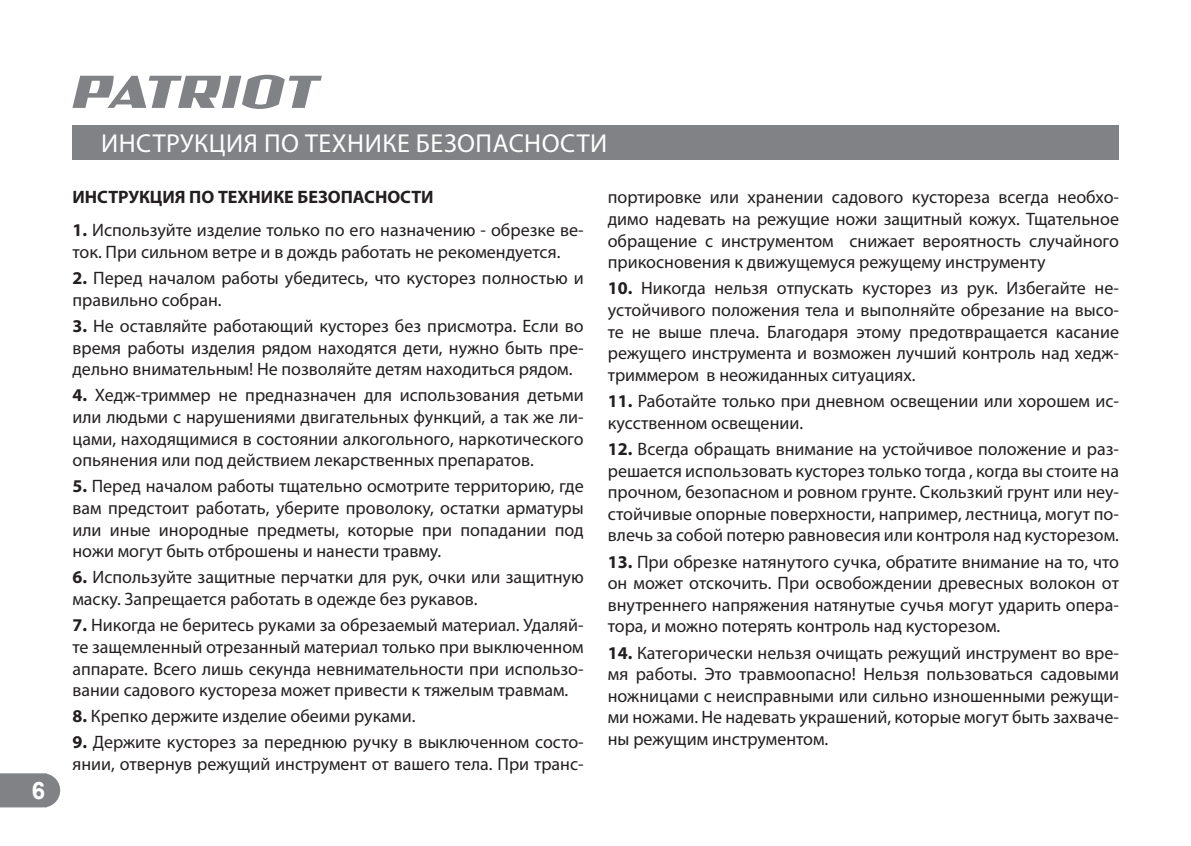
<style>
.page{position:relative;width:1191px;height:846px;background:#fff}
.page>*{position:absolute;margin:0;border:0;box-sizing:border-box;transform-origin:0 0}
.t1{font:26px "Myriad Pro";letter-spacing:.02em;color:#fff}
.t2{font:700 24px "Arial";color:#fff}
.t3{font:18px/21.6px "Myriad Pro";color:#231f20;text-align:justify}
.t4{font:700 18px "Myriad Pro";color:#231f20}
.s1{font-weight:700}
</style>
<div class="page">
<svg style="left:0;top:773px;width:60px;height:34px"></svg>
<svg style="left:72px;top:75px;width:250px;height:34px"></svg>
<div style="left:72px;top:125px;width:1047px;height:34px;background:#808285"></div>
<h2 class="t2" style="left:32px;top:776px;width:15px">6</h2>
<h1 class="t1" style="left:101px;top:131px;width:508px">ИНСТРУКЦИЯ ПО ТЕХНИКЕ БЕЗОПАСНОСТИ</h1>
<p class="t4" style="left:72px;top:188px;width:363px">ИНСТРУКЦИЯ ПО ТЕХНИКЕ БЕЗОПАСНОСТИ</p>
<p class="t3" style="left:72px;top:220px;width:513px"><span class="s1">1.</span> Используйте изделие только по его назначению - обрезке ве&shy;ток. При сильном ветре и в дождь работать не рекомендуется.</p>
<p class="t3" style="left:72px;top:268px;width:513px"><span class="s1">2.</span> Перед началом работы убедитесь, что кусторез полностью и правильно собран.</p>
<p class="t3" style="left:72px;top:315px;width:513px"><span class="s1">3.</span> Не оставляйте работающий кусторез без присмотра. Если во время работы изделия рядом находятся дети, нужно быть пре&shy;дельно внимательным! Не позволяйте детям находиться рядом.</p>
<p class="t3" style="left:72px;top:385px;width:513px"><span class="s1">4.</span> Хедж-триммер не предназначен для использования детьми или людьми с нарушениями двигательных функций, а так же ли&shy;цами, находящимися в состоянии алкогольного, наркотического опьянения или под действием лекарственных препаратов.</p>
<p class="t3" style="left:72px;top:476px;width:513px"><span class="s1">5.</span> Перед началом работы тщательно осмотрите территорию, где вам предстоит работать, уберите проволоку, остатки арматуры или иные инородные предметы, которые при попадании под ножи могут быть отброшены и нанести травму.</p>
<p class="t3" style="left:72px;top:567px;width:513px"><span class="s1">6.</span> Используйте защитные перчатки для рук, очки или защитную маску. Запрещается работать в одежде без рукавов.</p>
<p class="t3" style="left:72px;top:614px;width:513px"><span class="s1">7.</span> Никогда не беритесь руками за обрезаемый материал. Удаляй&shy;те защемленный отрезанный материал только при выключенном аппарате. Всего лишь секунда невнимательности при использо&shy;вании садового кустореза может привести к тяжелым травмам.</p>
<p class="t3" style="left:72px;top:705px;width:344px"><span class="s1">8.</span> Крепко держите изделие обеими руками.</p>
<p class="t3" style="left:72px;top:732px;width:513px"><span class="s1">9.</span> Держите кусторез за переднюю ручку в выключенном состо&shy;янии, отвернув режущий инструмент от вашего тела. При транс-</p>
<p class="t3" style="left:608px;top:187px;width:513px">портировке или хранении садового кустореза всегда необхо&shy;димо надевать на режущие ножи защитный кожух. Тщательное обращение с инструментом снижает вероятность случайного прикосновения к движущемуся режущему инструменту</p>
<p class="t3" style="left:608px;top:278px;width:513px"><span class="s1">10.</span> Никогда нельзя отпускать кусторез из рук. Избегайте не&shy;устойчивого положения тела и выполняйте обрезание на высо&shy;те не выше плеча. Благодаря этому предотвращается касание режущего инструмента и возможен лучший контроль над хедж&shy;триммером в неожиданных ситуациях.</p>
<p class="t3" style="left:608px;top:391px;width:513px"><span class="s1">11.</span> Работайте только при дневном освещении или хорошем ис&shy;кусственном освещении.</p>
<p class="t3" style="left:608px;top:438px;width:513px"><span class="s1">12.</span> Всегда обращать внимание на устойчивое положение и раз&shy;решается использовать кусторез только тогда , когда вы стоите на прочном, безопасном и ровном грунте. Скользкий грунт или неу&shy;стойчивые опорные поверхности, например, лестница, могут по&shy;влечь за собой потерю равновесия или контроля над кусторезом.</p>
<p class="t3" style="left:608px;top:551px;width:513px"><span class="s1">13.</span> При обрезке натянутого сучка, обратите внимание на то, что он может отскочить. При освобождении древесных волокон от внутреннего напряжения натянутые сучья могут ударить опера&shy;тора, и можно потерять контроль над кусторезом.</p>
<p class="t3" style="left:608px;top:642px;width:513px"><span class="s1">14.</span> Категорически нельзя очищать режущий инструмент во вре&shy;мя работы. Это травмоопасно! Нельзя пользоваться садовыми ножницами с неисправными или сильно изношенными режущи&shy;ми ножами. Не надевать украшений, которые могут быть захваче&shy;ны режущим инструментом.</p>
</div>
